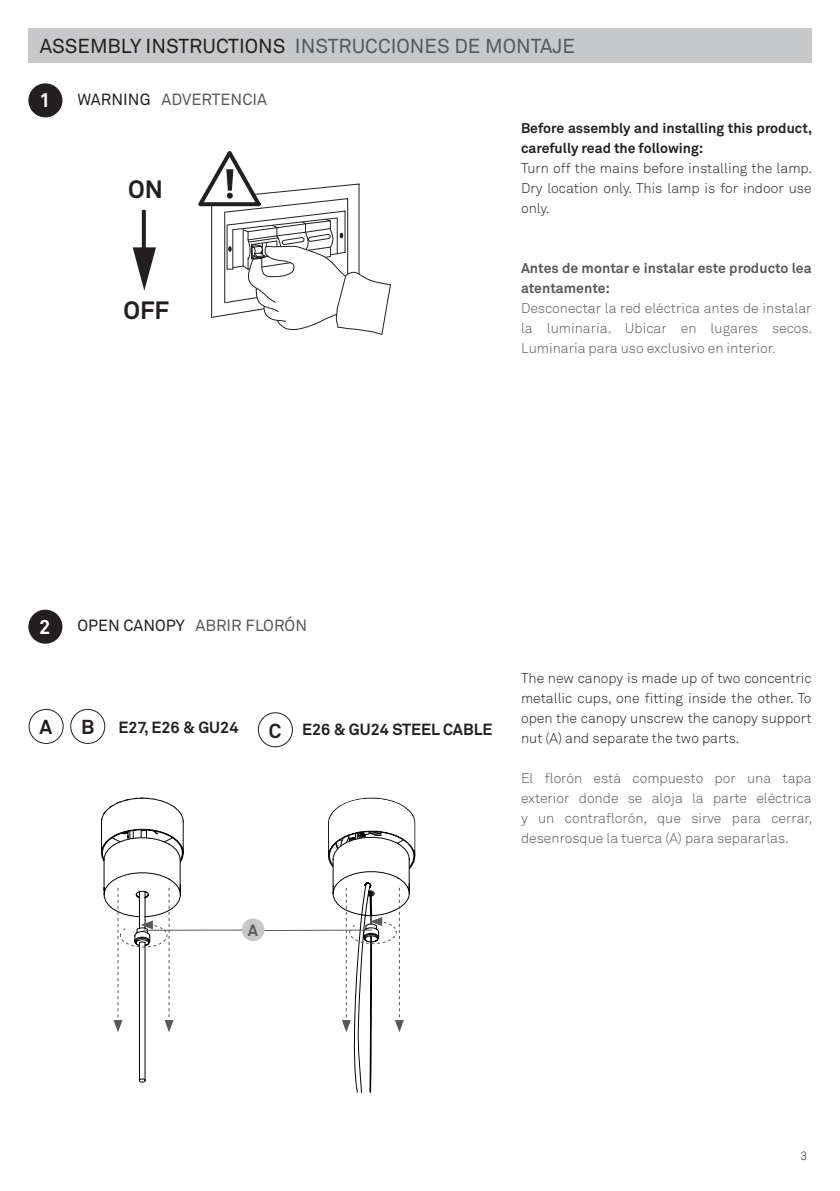
<style>
.page{position:relative;width:840px;height:1191px;background:#fff}
.page>*{position:absolute;margin:0;border:0;box-sizing:border-box;transform-origin:0 0}
.t1{font:700 24.8px "Akkurat";color:#231f20}
.t2{font:20px "Akkurat";color:#57585a}
.t3{font:700 20px "Akkurat";color:#231f20}
.t4{font:700 20px "Akkurat";color:#fff}
.t5{font:16px "Akkurat";color:#57585a}
.t6{font:700 16px "Akkurat";color:#231f20}
.t7{font:700 16px "Akkurat";color:#57585a}
.t8{font:300 14px/20px "Akkurat";color:#57585a;text-align:justify}
.t9{font:300 14px/20px "Akkurat";color:#231f20;text-align:justify}
.t10{font:700 14px/20px "Akkurat";color:#231f20}
.t11{font:700 14px/20px "Akkurat";color:#57585a}
.t12{font:300 12px "Akkurat Pro";color:#231f20}
.s1{color:#231f20}
</style>
<div class="page">
<div style="left:28px;top:28px;width:783px;height:34px;background:#c7c8ca"></div>
<div style="left:28px;top:83px;width:34px;height:34px;background:#231f20;border-radius:50%"></div>
<div style="left:28px;top:609px;width:34px;height:34px;background:#231f20;border-radius:50%"></div>
<svg style="left:142px;top:210px;width:4px;height:37px"></svg>
<svg style="left:133px;top:247px;width:23px;height:44px"></svg>
<svg style="left:198px;top:151px;width:193px;height:184px"></svg>
<svg style="left:101px;top:797px;width:83px;height:286px"></svg>
<svg style="left:328px;top:797px;width:88px;height:296px"></svg>
<hr style="left:144px;top:929px;width:98px;height:1px;background:#57585a">
<hr style="left:264px;top:929px;width:107px;height:2px;background:#57585a">
<div style="left:242px;top:918px;width:22px;height:23px;background:#c7c8ca;border-radius:50%"></div>
<div style="left:258px;top:712px;width:34px;height:35px;border:1px solid #231f20;border-radius:50%"></div>
<div style="left:29px;top:709px;width:34px;height:34px;border:1px solid #231f20;border-radius:50%"></div>
<div style="left:70px;top:709px;width:35px;height:34px;border:1px solid #231f20;border-radius:50%"></div>
<h2 class="t2" style="left:40px;top:33px;width:536px"><span class="s1">ASSEMBLY INSTRUCTIONS</span> INSTRUCCIONES DE MONTAJE</h2>
<p class="t4" style="left:39px;top:88px;width:13px">1</p>
<p class="t5" style="left:77px;top:89px;width:191px"><span class="s1">WARNING</span> ADVERTENCIA</p>
<h1 class="t1" style="left:128px;top:173px;width:36px">ON</h1>
<h1 class="t1" style="left:123px;top:295px;width:47px">OFF</h1>
<p class="t10" style="left:520px;top:118px;width:292px">Before assembly and installing this product, carefully read the following:</p>
<p class="t9" style="left:520px;top:158px;width:292px">Turn off the mains before installing the lamp.<br>Dry location only. This lamp is for indoor use only.</p>
<p class="t11" style="left:520px;top:258px;width:292px">Antes de montar e instalar este producto lea atentamente:</p>
<p class="t8" style="left:520px;top:298px;width:292px">Desconectar la red eléctrica antes de instalar la luminaria. Ubicar en lugares secos.<br>Luminaria para uso exclusivo en interior.</p>
<p class="t4" style="left:39px;top:614px;width:13px">2</p>
<p class="t5" style="left:77px;top:615px;width:231px"><span class="s1">OPEN CANOPY</span> ABRIR FLORÓN</p>
<p class="t3" style="left:39px;top:715px;width:14px">A</p>
<p class="t3" style="left:81px;top:715px;width:15px">B</p>
<p class="t6" style="left:118px;top:717px;width:121px">E27, E26 &amp; GU24</p>
<p class="t3" style="left:268px;top:718px;width:14px">C</p>
<p class="t6" style="left:302px;top:719px;width:192px">E26 &amp; GU24 STEEL CABLE</p>
<p class="t9" style="left:520px;top:668px;width:292px">The new canopy is made up of two concentric metallic cups, one fitting inside the other. To open the canopy unscrew the canopy support nut (A) and separate the two parts.</p>
<p class="t8" style="left:520px;top:768px;width:292px">El florón está compuesto por una tapa exterior donde se aloja la parte eléctrica y un contraflorón, que sirve para cerrar, desenrosque la tuerca (A) para separarlas.</p>
<p class="t7" style="left:247px;top:920px;width:12px">A</p>
<p class="t12" style="left:800px;top:1148px;width:8px">3</p>
</div>
